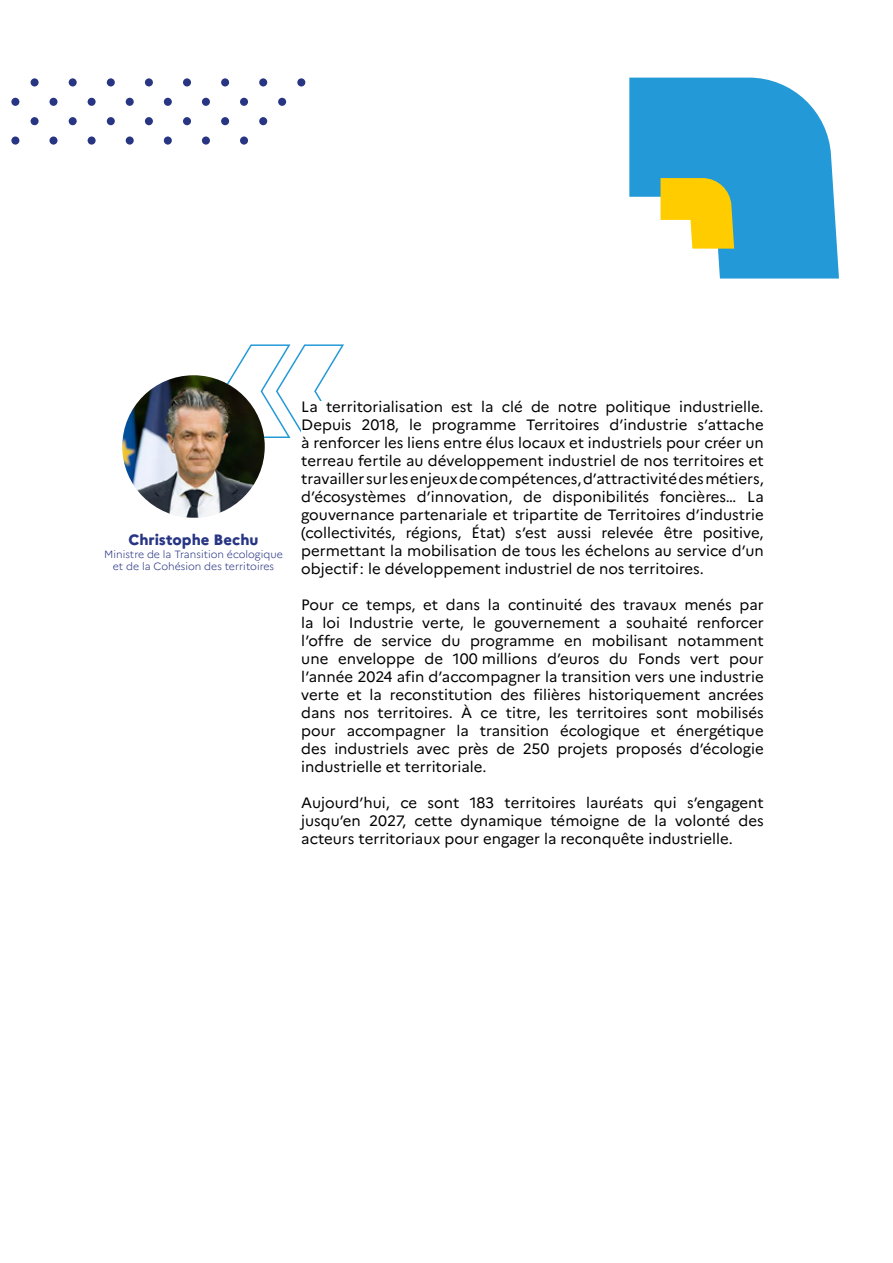
<style>
.page{position:relative;width:893px;height:1263px;background:#fff}
.page>*{position:absolute;margin:0;border:0;box-sizing:border-box;transform-origin:0 0}
.t1{font:15px/18px "Marianne";color:#000;text-align:justify}
.t2{font:800 15px "Marianne";color:#283583}
.t3{font:300 10.5px/12.6px "Marianne";color:#283583;text-align:center}
</style>
<div class="page">
<svg style="left:227px;top:344px;width:117px;height:94px"></svg>
<svg style="left:629px;top:78px;width:210px;height:201px"></svg>
<img style="left:122px;top:375px;width:143px;height:143px;border-radius:71px">
<div style="left:301px;top:401px;width:463px;height:836px;background:#fff"></div>
<div style="left:297px;top:78px;width:9px;height:9px;background:#283583;border-radius:50%"></div>
<div style="left:296px;top:77px;width:11px;height:11px;border:2px solid #fff;border-radius:50%"></div>
<div style="left:258px;top:78px;width:10px;height:9px;background:#283583;border-radius:50%"></div>
<div style="left:258px;top:77px;width:11px;height:11px;border:2px solid #fff;border-radius:50%"></div>
<div style="left:220px;top:78px;width:10px;height:9px;background:#283583;border-radius:50%"></div>
<div style="left:220px;top:77px;width:11px;height:11px;border:2px solid #fff;border-radius:50%"></div>
<div style="left:182px;top:78px;width:10px;height:9px;background:#283583;border-radius:50%"></div>
<div style="left:181px;top:77px;width:12px;height:11px;border:2px solid #fff;border-radius:50%"></div>
<div style="left:144px;top:78px;width:10px;height:9px;background:#283583;border-radius:50%"></div>
<div style="left:143px;top:77px;width:11px;height:11px;border:2px solid #fff;border-radius:50%"></div>
<div style="left:106px;top:78px;width:10px;height:9px;background:#283583;border-radius:50%"></div>
<div style="left:105px;top:77px;width:11px;height:11px;border:2px solid #fff;border-radius:50%"></div>
<div style="left:30px;top:78px;width:9px;height:9px;background:#283583;border-radius:50%"></div>
<div style="left:29px;top:77px;width:11px;height:11px;border:2px solid #fff;border-radius:50%"></div>
<div style="left:68px;top:78px;width:9px;height:9px;background:#283583;border-radius:50%"></div>
<div style="left:67px;top:77px;width:11px;height:11px;border:2px solid #fff;border-radius:50%"></div>
<div style="left:277px;top:97px;width:10px;height:10px;background:#283583;border-radius:50%"></div>
<div style="left:277px;top:96px;width:11px;height:11px;border:2px solid #fff;border-radius:50%"></div>
<div style="left:239px;top:97px;width:10px;height:10px;background:#283583;border-radius:50%"></div>
<div style="left:239px;top:96px;width:11px;height:11px;border:2px solid #fff;border-radius:50%"></div>
<div style="left:201px;top:97px;width:10px;height:10px;background:#283583;border-radius:50%"></div>
<div style="left:200px;top:96px;width:11px;height:11px;border:2px solid #fff;border-radius:50%"></div>
<div style="left:163px;top:97px;width:10px;height:10px;background:#283583;border-radius:50%"></div>
<div style="left:162px;top:96px;width:11px;height:11px;border:2px solid #fff;border-radius:50%"></div>
<div style="left:125px;top:97px;width:9px;height:10px;background:#283583;border-radius:50%"></div>
<div style="left:124px;top:96px;width:11px;height:11px;border:2px solid #fff;border-radius:50%"></div>
<div style="left:87px;top:97px;width:9px;height:10px;background:#283583;border-radius:50%"></div>
<div style="left:86px;top:96px;width:11px;height:11px;border:2px solid #fff;border-radius:50%"></div>
<div style="left:11px;top:97px;width:9px;height:10px;background:#283583;border-radius:50%"></div>
<div style="left:10px;top:96px;width:11px;height:11px;border:2px solid #fff;border-radius:50%"></div>
<div style="left:49px;top:97px;width:9px;height:10px;background:#283583;border-radius:50%"></div>
<div style="left:48px;top:96px;width:11px;height:11px;border:2px solid #fff;border-radius:50%"></div>
<div style="left:258px;top:116px;width:10px;height:10px;background:#283583;border-radius:50%"></div>
<div style="left:258px;top:116px;width:11px;height:11px;border:2px solid #fff;border-radius:50%"></div>
<div style="left:220px;top:116px;width:10px;height:10px;background:#283583;border-radius:50%"></div>
<div style="left:220px;top:116px;width:11px;height:11px;border:2px solid #fff;border-radius:50%"></div>
<div style="left:182px;top:116px;width:10px;height:10px;background:#283583;border-radius:50%"></div>
<div style="left:181px;top:116px;width:12px;height:11px;border:2px solid #fff;border-radius:50%"></div>
<div style="left:144px;top:116px;width:10px;height:10px;background:#283583;border-radius:50%"></div>
<div style="left:143px;top:116px;width:11px;height:11px;border:2px solid #fff;border-radius:50%"></div>
<div style="left:106px;top:116px;width:10px;height:10px;background:#283583;border-radius:50%"></div>
<div style="left:105px;top:116px;width:11px;height:11px;border:2px solid #fff;border-radius:50%"></div>
<div style="left:30px;top:116px;width:9px;height:10px;background:#283583;border-radius:50%"></div>
<div style="left:29px;top:116px;width:11px;height:11px;border:2px solid #fff;border-radius:50%"></div>
<div style="left:68px;top:116px;width:9px;height:10px;background:#283583;border-radius:50%"></div>
<div style="left:67px;top:116px;width:11px;height:11px;border:2px solid #fff;border-radius:50%"></div>
<div style="left:239px;top:136px;width:10px;height:9px;background:#283583;border-radius:50%"></div>
<div style="left:239px;top:135px;width:11px;height:11px;border:2px solid #fff;border-radius:50%"></div>
<div style="left:201px;top:136px;width:10px;height:9px;background:#283583;border-radius:50%"></div>
<div style="left:200px;top:135px;width:11px;height:11px;border:2px solid #fff;border-radius:50%"></div>
<div style="left:163px;top:136px;width:10px;height:9px;background:#283583;border-radius:50%"></div>
<div style="left:162px;top:135px;width:11px;height:11px;border:2px solid #fff;border-radius:50%"></div>
<div style="left:125px;top:136px;width:9px;height:9px;background:#283583;border-radius:50%"></div>
<div style="left:124px;top:135px;width:11px;height:11px;border:2px solid #fff;border-radius:50%"></div>
<div style="left:87px;top:136px;width:9px;height:9px;background:#283583;border-radius:50%"></div>
<div style="left:86px;top:135px;width:11px;height:11px;border:2px solid #fff;border-radius:50%"></div>
<div style="left:11px;top:136px;width:9px;height:9px;background:#283583;border-radius:50%"></div>
<div style="left:10px;top:135px;width:11px;height:11px;border:2px solid #fff;border-radius:50%"></div>
<div style="left:49px;top:136px;width:9px;height:9px;background:#283583;border-radius:50%"></div>
<div style="left:48px;top:135px;width:11px;height:11px;border:2px solid #fff;border-radius:50%"></div>
<p class="t2" style="left:129px;top:528px;width:132px">Christophe Bechu</p>
<p class="t3" style="left:104px;top:547px;width:180px">Ministre de la Transition écologique et de la Cohésion des territoires</p>
<p class="t1" style="left:301px;top:397px;width:464px">La territorialisation est la clé de notre politique industrielle.<br>Depuis 2018, le programme Territoires d’industrie s’attache à renforcer les liens entre élus locaux et industriels pour créer un terreau fertile au développement industriel de nos territoires et travailler sur les enjeux de compétences, d’attractivité des métiers, d’écosystèmes d’innovation, de disponibilités foncières… La gouvernance partenariale et tripartite de Territoires d’industrie (collectivités, régions, État) s’est aussi relevée être positive, permettant la mobilisation de tous les échelons au service d’un objectif : le développement industriel de nos territoires.</p>
<p class="t1" style="left:301px;top:595px;width:464px">Pour ce temps, et dans la continuité des travaux menés par la loi Industrie verte, le gouvernement a souhaité renforcer l’offre de service du programme en mobilisant notamment une enveloppe de 100 millions d’euros du Fonds vert pour l’année 2024 afin d’accompagner la transition vers une industrie verte et la reconstitution des filières historiquement ancrées dans nos territoires. À ce titre, les territoires sont mobilisés pour accompagner la transition écologique et énergétique des industriels avec près de 250 projets proposés d’écologie industrielle et territoriale.</p>
<p class="t1" style="left:301px;top:793px;width:464px">Aujourd’hui, ce sont 183 territoires lauréats qui s’engagent jusqu’en 2027, cette dynamique témoigne de la volonté des acteurs territoriaux pour engager la reconquête industrielle.</p>
</div>
